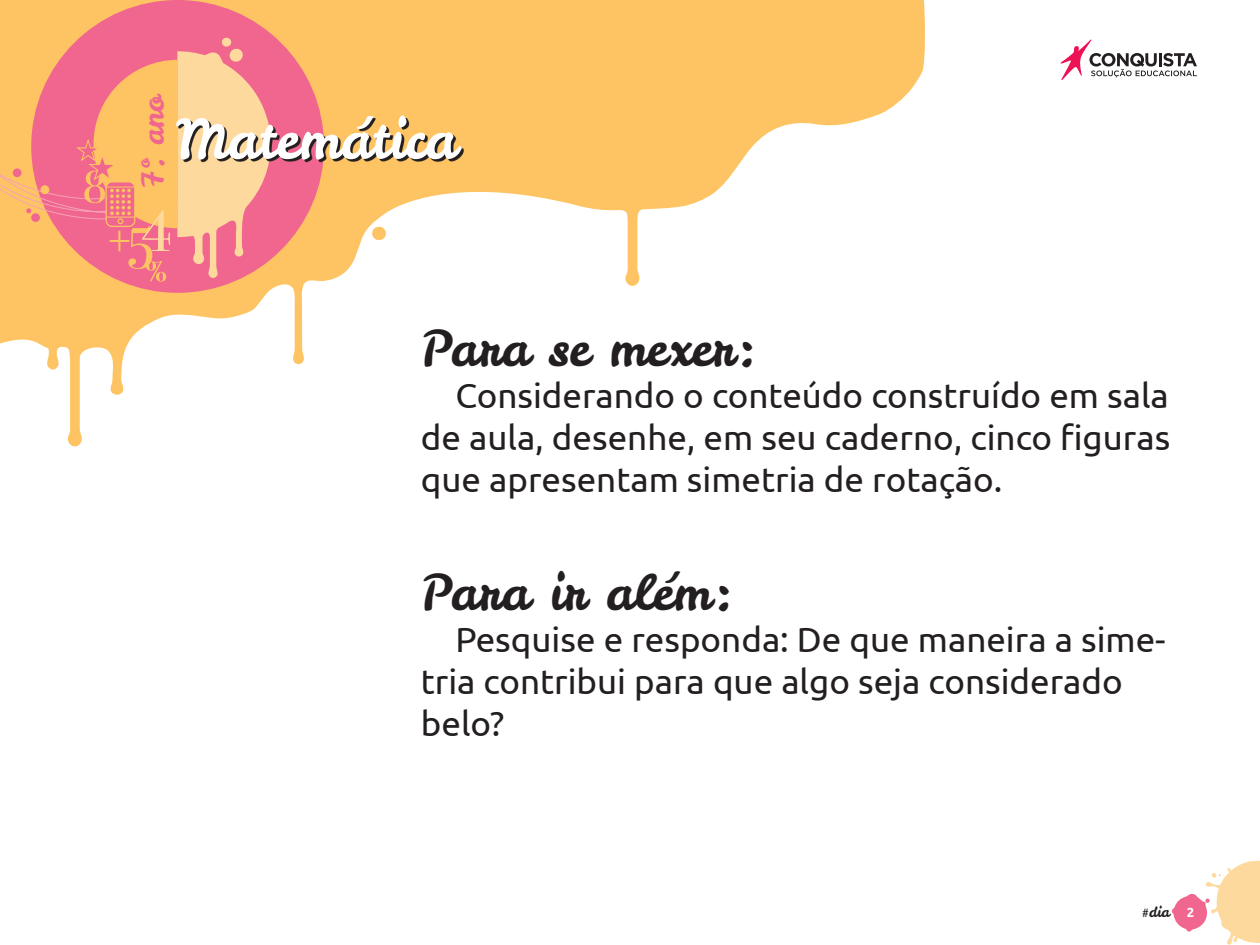
<style>
.page{position:relative;width:1260px;height:945px;background:#fff}
.page>*{position:absolute;margin:0;border:0;box-sizing:border-box;transform-origin:0 0}
.t1{font:54.25px "Leckerli One";color:#fff}
.t2{font:49px "Leckerli One";color:#231f20}
.t3{font:35px/42px "Ubuntu";color:#231f20;text-align:justify}
.t4{font:29.4px "Leckerli One";color:#f1668e}
.t5{font:14.35px "Leckerli One";color:#231f20}
.t6{font:700 13.12px "Ubuntu";color:#fff}
</style>
<div class="page">
<svg style="left:0;top:0;width:925px;height:447px"></svg>
<svg style="left:1172px;top:861px;width:88px;height:84px"></svg>
<div style="left:31px;top:0;width:293px;height:293px;background:#f1668e;border-radius:50%"></div>
<svg style="left:1061px;top:39px;width:136px;height:41px"></svg>
<svg style="left:0;top:37px;width:271px;height:245px"></svg>
<svg style="left:178px;top:118px;width:286px;height:44px;background:#a67c58"></svg>
<p class="t4" style="left:133px;top:188px;width:95px;rotate:-90deg">7º. ano</p>
<h1 class="t1" style="left:176px;top:103px;width:282px">Matemática</h1>
<h2 class="t2" style="left:421px;top:315px;width:339px">Para se mexer:</h2>
<p class="t3" style="left:421px;top:373px;width:751px;text-indent:35px">Considerando o conteúdo construído em sala de aula, desenhe, em seu caderno, cinco figuras que apresentam simetria de rotação.</p>
<h2 class="t2" style="left:421px;top:559px;width:315px">Para ir além:</h2>
<p class="t3" style="left:421px;top:617px;width:746px;text-align:left;text-indent:35px">Pesquise e responda: De que maneira a sime&shy;tria contribui para que algo seja considerado belo?</p>
<p class="t5" style="left:1142px;top:903px;width:29px">#dia</p>
<p class="t6" style="left:1187px;top:905px;width:9px">2</p>
</div>
